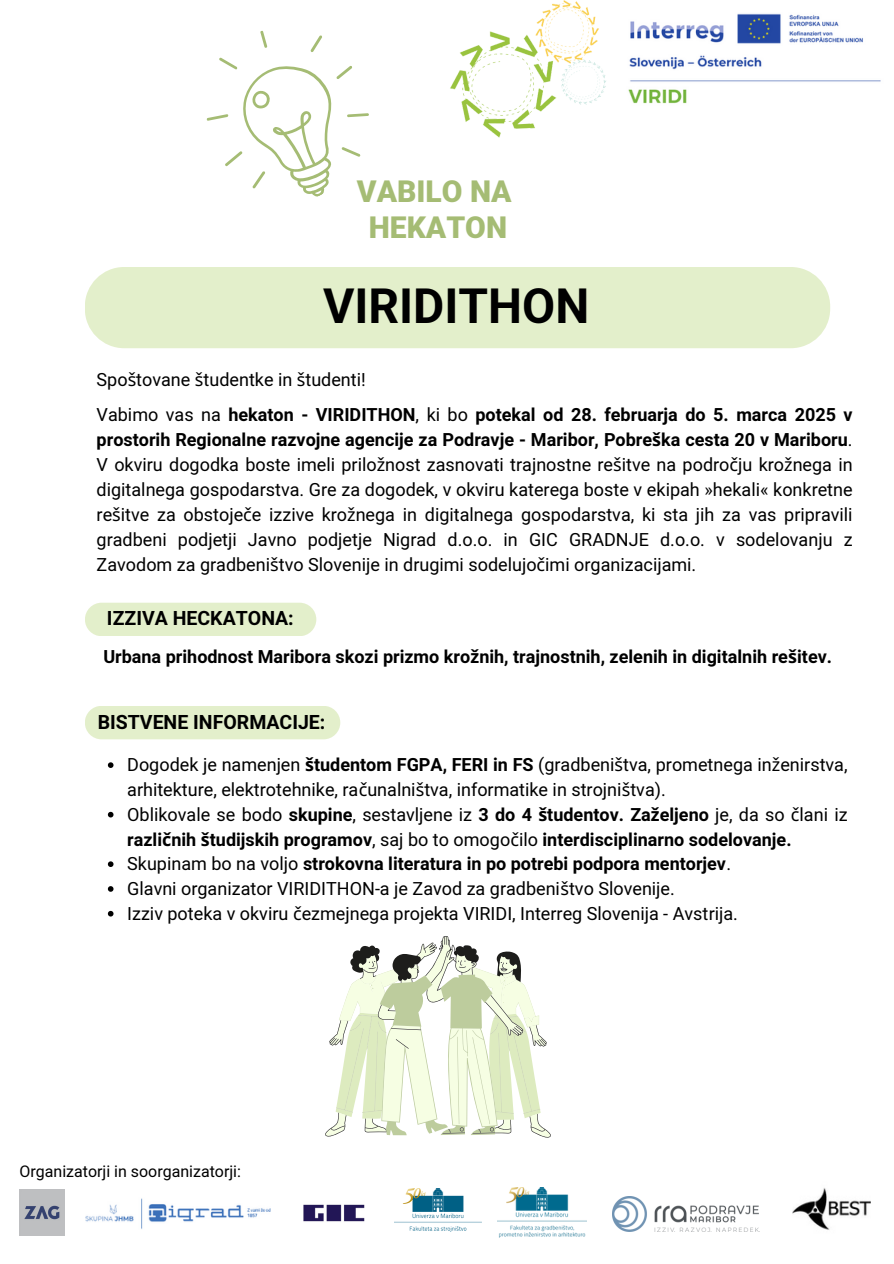
<style>
.page{position:relative;width:894px;height:1264px;background:#fff}
.page>*{position:absolute;margin:0;border:0;box-sizing:border-box;transform-origin:0 0}
.t1{font:700 48px "Mardoto";color:#000}
.t2{font:900 30px/36px "Mardoto";color:#a5bc74;text-align:center}
.t3{font:700 19.5px "Mardoto";color:#000}
.t4{font:18px/25px "Mardoto";color:#000}
.t5{font:700 18px/24.8px "Mardoto";color:#000}
.t6{font:15.9px "Mardoto";color:#000}
.s1{font-family:"Noto Sans"}
.s2{font-weight:700}
.s3{font-family:"Noto Sans";font-weight:700}
.s4{font-weight:400}
.s5{font-family:"Noto Sans";font-weight:400}
</style>
<div class="page">
<div style="left:85px;top:267px;width:745px;height:81px;background:#e3efcb;border-radius:39px"></div>
<div style="left:85px;top:602px;width:231px;height:34px;background:#e3efcb;border-radius:17px"></div>
<div style="left:85px;top:705px;width:255px;height:34px;background:#e3efcb;border-radius:17px"></div>
<svg style="left:325px;top:936px;width:226px;height:201px"></svg>
<svg style="left:206px;top:30px;width:163px;height:167px"></svg>
<img style="left:450px;top:0;width:156px;height:138px">
<img style="left:628px;top:13px;width:253px;height:91px">
<img style="left:20px;top:1189px;width:45px;height:45px">
<img style="left:394px;top:1188px;width:87px;height:43px">
<img style="left:85px;top:1198px;width:186px;height:31px">
<img style="left:303px;top:1204px;width:62px;height:18px">
<img style="left:612px;top:1196px;width:147px;height:34px">
<img style="left:792px;top:1188px;width:77px;height:42px">
<img style="left:497px;top:1187px;width:89px;height:49px">
<svg style="left:108px;top:762px;width:5px;height:6px"></svg>
<svg style="left:108px;top:811px;width:5px;height:6px"></svg>
<svg style="left:108px;top:861px;width:5px;height:6px"></svg>
<svg style="left:108px;top:886px;width:5px;height:5px"></svg>
<svg style="left:108px;top:910px;width:5px;height:6px"></svg>
<h5 class="t2" style="left:357px;top:173px;width:156px">VABILO NA<br>HEKATON</h5>
<h5 class="t1" style="left:323px;top:278px;width:267px">VIRIDITHON</h5>
<h3 class="t4" style="left:97px;top:367px;width:270px">Spo<span class="s1">š</span>tovane <span class="s1">š</span>tudentke in <span class="s1">š</span>tudenti!</h3>
<h4 class="t4" style="left:97px;top:402px;width:757px;text-align:justify">Vabimo vas na <span class="s2">hekaton - VIRIDITHON</span>, ki bo <span class="s2">potekal od 28. februarja do 5. marca 2025 v prostorih Regionalne razvojne agencije za Podravje - Maribor, Pobre</span><span class="s3">š</span><span class="s2">ka cesta 20 v Mariboru</span>.<br>V okviru dogodka boste imeli prilo<span class="s1">ž</span>nost zasnovati trajnostne re<span class="s1">š</span>itve na podro<span class="s1">č</span>ju kro<span class="s1">ž</span>nega in digitalnega gospodarstva. Gre za dogodek, v okviru katerega boste v ekipah »hekali« konkretne re<span class="s1">š</span>itve za obstoje<span class="s1">č</span>e izzive kro<span class="s1">ž</span>nega in digitalnega gospodarstva, ki sta jih za vas pripravili gradbeni podjetji Javno podjetje Nigrad d.o.o. in GIC GRADNJE d.o.o. v sodelovanju z Zavodom za gradbeni<span class="s1">š</span>tvo Slovenije in drugimi sodelujo<span class="s1">č</span>imi organizacijami.</h4>
<h3 class="t3" style="left:107px;top:606px;width:188px">IZZIVA HECKATONA:</h3>
<p class="t5" style="left:103px;top:644px;width:730px">Urbana prihodnost Maribora skozi prizmo kro<span class="s1">ž</span>nih, trajnostnih, zelenih in digitalnih re<span class="s1">š</span>itev.</p>
<p class="t3" style="left:98px;top:710px;width:229px">BISTVENE INFORMACIJE:</p>
<p class="t4" style="left:127px;top:752px;width:721px">Dogodek je namenjen <span class="s3">š</span><span class="s2">tudentom FGPA, FERI in FS</span> (gradbeni<span class="s1">š</span>tva, prometnega in<span class="s1">ž</span>enirstva, arhitekture, elektrotehnike, ra<span class="s1">č</span>unalni<span class="s1">š</span>tva, informatike in strojni<span class="s1">š</span>tva).</p>
<p class="t5" style="left:127px;top:802px;width:721px"><span class="s4">Oblikovale se bodo</span> skupine<span class="s4">, sestavljene iz</span> 3 do 4 <span class="s1">š</span>tudentov. Za<span class="s1">ž</span>eljeno <span class="s4">je, da so</span> <span class="s5">č</span><span class="s4">lani iz </span>razli<span class="s1">č</span>nih <span class="s1">š</span>tudijskih programov<span class="s4">, saj bo to omogo</span><span class="s5">č</span><span class="s4">ilo</span> interdisciplinarno sodelovanje.</p>
<p class="t5" style="left:127px;top:851px;width:605px"><span class="s4">Skupinam bo na voljo</span> strokovna literatura in po potrebi podpora mentorjev<span class="s4">.</span></p>
<h2 class="t4" style="left:127px;top:876px;width:549px">Glavni organizator VIRIDITHON-a je Zavod za gradbeni<span class="s1">š</span>tvo Slovenije.</h2>
<h1 class="t4" style="left:127px;top:901px;width:612px">Izziv poteka v okviru <span class="s1">č</span>ezmejnega projekta VIRIDI, Interreg Slovenija - Avstrija.</h1>
<p class="t6" style="left:20px;top:1162px;width:223px">Organizatorji in soorganizatorji:</p>
</div>
